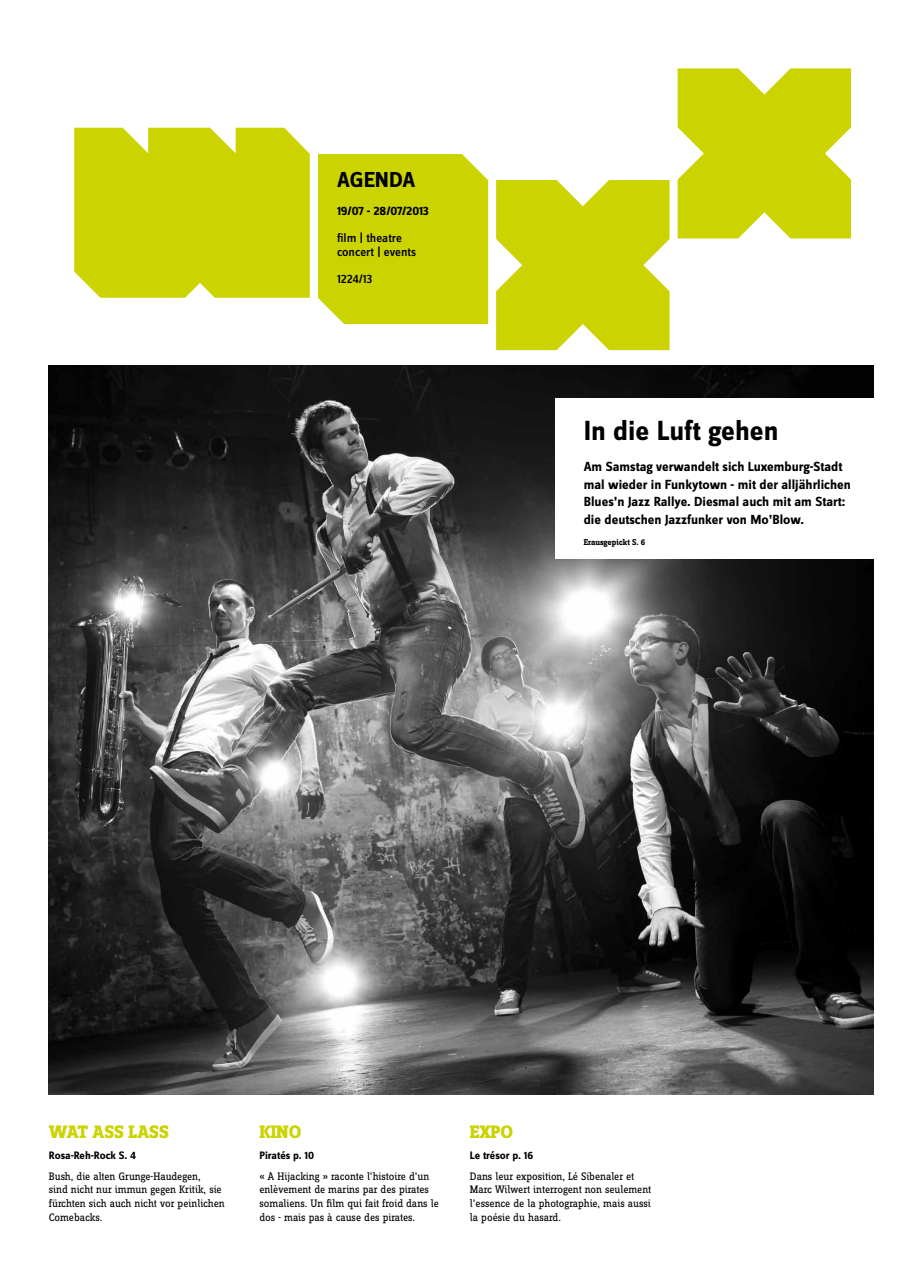
<style>
.page{position:relative;width:922px;height:1276px;background:#fff}
.page>*{position:absolute;margin:0;border:0;box-sizing:border-box;transform-origin:0 0}
.t1{font:700 28.75px "Zine Sans Dis";color:#000}
.t2{font:700 22.5px "Zine Sans Dis";color:#000}
.t3{font:800 18.75px "Zine Slab Dis";color:#cbd300}
.t4{font:700 13.75px/17.5px "Zine Sans Dis";color:#000}
.t5{font:500 12.75px/13.8px "Zine Sans Dis";color:#000}
.t6{font:700 12.75px "Zine Sans Dis";letter-spacing:-.02em;color:#000}
.t7{font:11.25px/13.8px "Zine Slab Dis";letter-spacing:-.01em;color:#000}
.t8{font:700 11.25px "Zine Sans Dis";color:#000}
.t9{font:700 8.75px "Zine Slab Dis";color:#000}
</style>
<div class="page">
<img style="left:49px;top:366px;width:823px;height:728px">
<div style="left:555px;top:399px;width:324px;height:160px;background:#fff"></div>
<svg style="left:496px;top:180px;width:173px;height:170px"></svg>
<svg style="left:677px;top:68px;width:173px;height:170px"></svg>
<div style="left:318px;top:154px;width:170px;height:170px;background:#cbd300"></div>
<div style="left:74px;top:128px;width:236px;height:170px;background:#cbd300"></div>
<h2 class="t2" style="left:337px;top:168px;width:80px">AGENDA</h2>
<p class="t6" style="left:337px;top:204px;width:93px">19/07 - 28/07/2013</p>
<p class="t5" style="left:337px;top:232px;width:81px">film | theatre concert | events</p>
<p class="t5" style="left:337px;top:273px;width:37px">1224/13</p>
<h1 class="t1" style="left:583px;top:415px;width:196px">In die Luft gehen</h1>
<p class="t4" style="left:583px;top:459px;width:268px">Am Samstag verwandelt sich Luxemburg-Stadt mal wieder in Funkytown - mit der alljährlichen Blues’n Jazz Rallye. Diesmal auch mit am Start: die deutschen Jazzfunker von Mo’Blow.</p>
<p class="t9" style="left:583px;top:537px;width:63px">Erausgepickt S. 6</p>
<h3 class="t3" style="left:49px;top:1121px;width:121px">WAT ASS LASS</h3>
<h3 class="t3" style="left:259px;top:1121px;width:43px">KINO</h3>
<h3 class="t3" style="left:469px;top:1121px;width:45px">EXPO</h3>
<p class="t8" style="left:49px;top:1149px;width:89px">Rosa-Reh-Rock S. 4</p>
<p class="t7" style="left:49px;top:1169px;width:177px">Bush, die alten Grunge-Haudegen,<br>sind nicht nur immun gegen Kritik, sie fürchten sich auch nicht vor peinlichen<br>Comebacks.</p>
<p class="t8" style="left:469px;top:1149px;width:65px">Le trésor p. 16</p>
<p class="t7" style="left:469px;top:1169px;width:183px">Dans leur exposition, Lé Sibenaler et Marc Wilwert interrogent non seulement l’essence de la photographie, mais aussi la poésie du hasard.</p>
<p class="t8" style="left:259px;top:1149px;width:56px">Piratés p. 10</p>
<p class="t7" style="left:259px;top:1169px;width:181px">« A Hijacking » raconte l’histoire d’un enlèvement de marins par des pirates somaliens. Un film qui fait froid dans le dos - mais pas à cause des pirates.</p>
</div>
